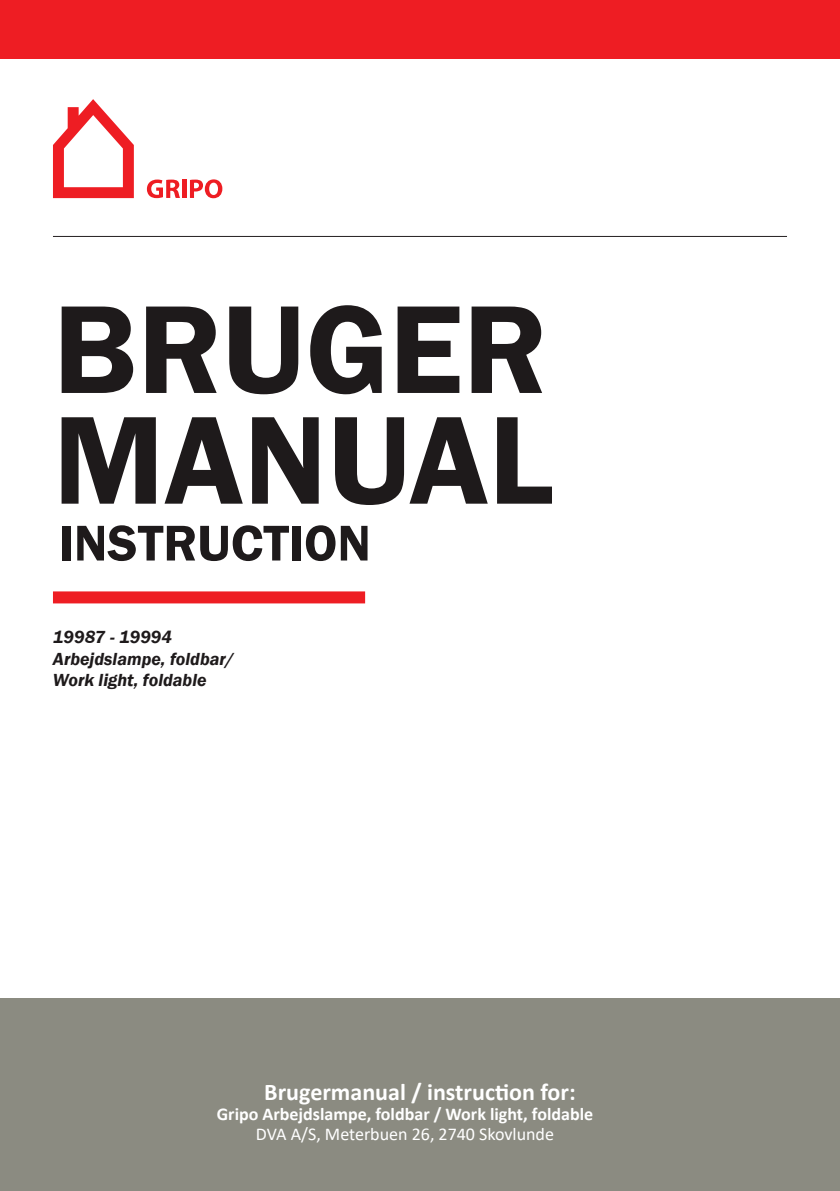
<style>
.page{position:relative;width:840px;height:1191px;background:#fff}
.page>*{position:absolute;margin:0;border:0;box-sizing:border-box;transform-origin:0 0}
.t1{font:600 129.6px/110.6px "Franklin Gothic";color:#1e1a1b}
.t2{font:600 52px "Franklin Gothic";color:#1e1a1b}
.t3{font:700 24px "Calibri";color:#fff}
.t4{font:italic 600 18px/21.6px "Franklin Gothic";color:#1e1a1b}
.t5{font:700 18px "Calibri";color:#fff}
.t6{font:18px "Calibri";color:#fff}
</style>
<div class="page">
<div style="left:0;top:998px;width:839px;height:193px;background:#8b8b81"></div>
<div style="left:0;top:0;width:839px;height:59px;background:#ee1d23"></div>
<hr style="left:53px;top:236px;width:733px;height:1px;background:#231f20">
<div style="left:53px;top:591px;width:312px;height:12px;background:#ee1d23"></div>
<svg style="left:53px;top:99px;width:81px;height:99px"></svg>
<svg style="left:147px;top:179px;width:33px;height:19px"></svg>
<hr style="left:182px;top:180px;width:4px;height:18px;background:#ee1d23">
<svg style="left:190px;top:179px;width:32px;height:19px"></svg>
<h1 class="t1" style="left:53px;top:296px;width:502px">BRUGER<br>MANUAL</h1>
<h2 class="t2" style="left:59px;top:511px;width:313px">INSTRUCTION</h2>
<p class="t4" style="left:53px;top:626px;width:182px">19987 - 19994<br>Arbejdslampe, foldbar/<br>Work light, foldable</p>
<h3 class="t3" style="left:264px;top:1074px;width:313px">Brugermanual / instruction for:</h3>
<p class="t5" style="left:217px;top:1101px;width:377px">Gripo Arbejdslampe, foldbar / Work light, foldable</p>
<p class="t6" style="left:256px;top:1121px;width:299px">DVA A/S, Meterbuen 26, 2740 Skovlunde</p>
</div>
